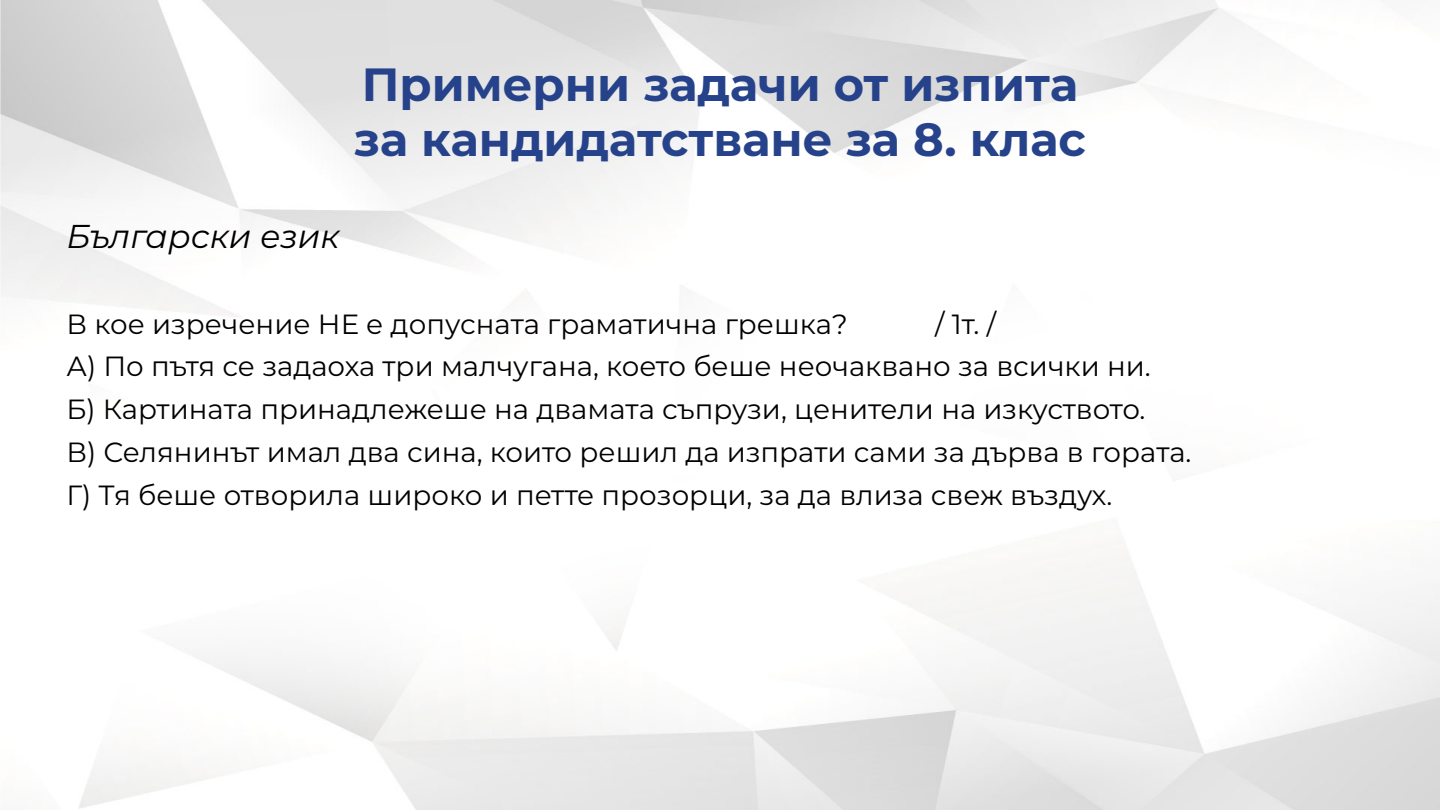
<style>
.page{position:relative;width:1440px;height:810px;background:#fff}
.page>*{position:absolute;margin:0;border:0;box-sizing:border-box;transform-origin:0 0}
.t1{font:700 46.5px/54.8px "Montserrat";color:#26428a}
.t2{font:italic 33px "Montserrat";color:#000}
.t3{font:27.75px/42.8px "Montserrat";color:#000}
</style>
<div class="page">
<h1 class="t1" style="left:354px;top:55px;width:734px">Примерни задачи от изпита за кандидатстване за 8. клас</h1>
<p class="t2" style="left:66px;top:214px;width:275px">Български език</p>
<p class="t3" style="left:66px;top:301px;width:1127px;text-indent:869px">/ 1т. /<br>А) По пътя се задаоха три малчугана, което беше неочаквано за всички ни.<br>Б) Картината принадлежеше на двамата съпрузи, ценители на изкуството.<br>В) Селянинът имал два сина, които решил да изпрати сами за дърва в гората.<br>Г) Тя беше отворила широко и петте прозорци, за да влиза свеж въздух.</p>
<p class="t3" style="left:66px;top:301px;width:783px">В кое изречение НЕ е допусната граматична грешка?</p>
</div>
